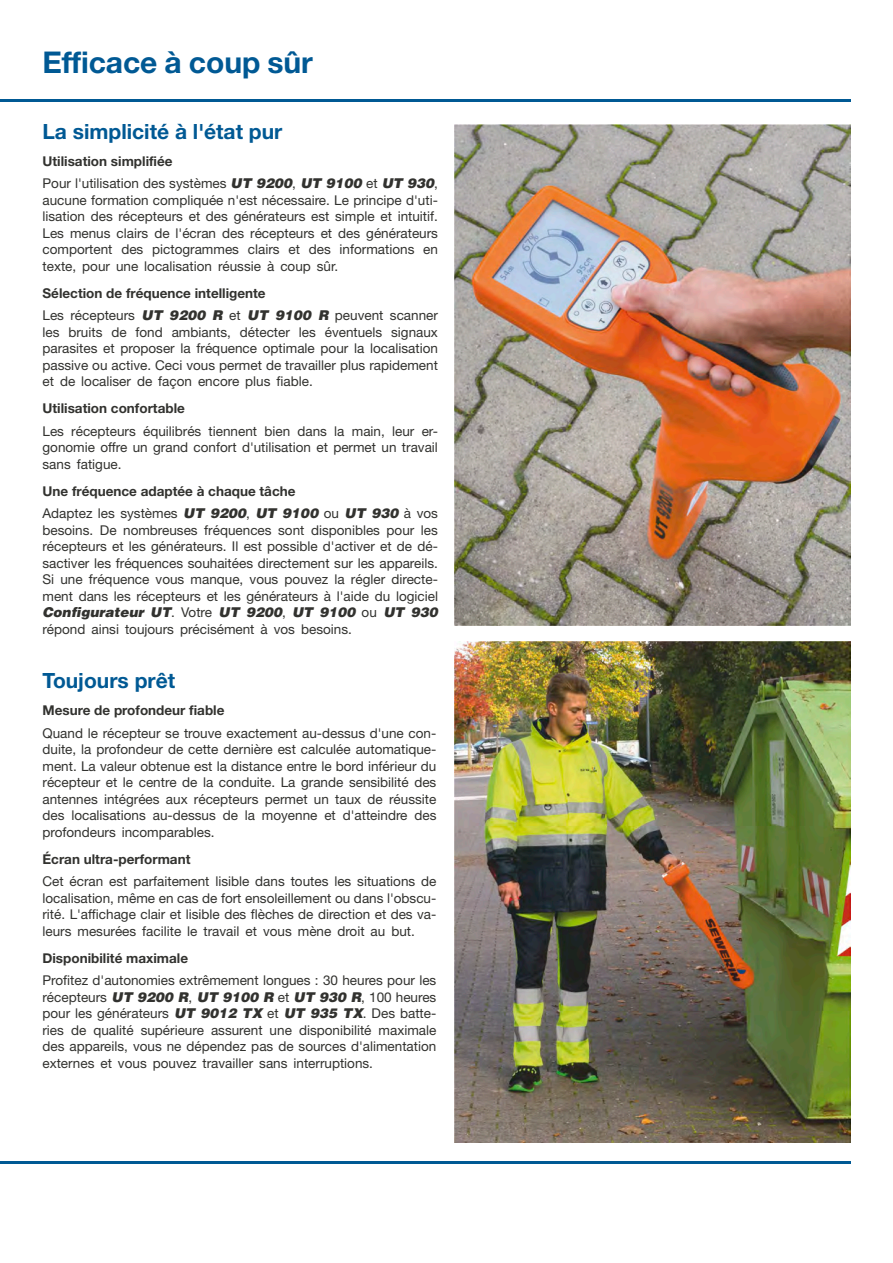
<style>
.page{position:relative;width:893px;height:1263px;background:#fff}
.page>*{position:absolute;margin:0;border:0;box-sizing:border-box;transform-origin:0 0}
.t1{font:700 30px "Helvetica Neue LT";letter-spacing:-.005em;color:#005994}
.t2{font:700 21px "Helvetica Neue LT";color:#005994}
.t3{font:13.5px/16.5px "Helvetica Neue LT";color:#32322f;text-align:justify}
.t4{font:700 13.5px/22.5px "Helvetica Neue LT";color:#32322f}
.t5{font:13.5px "Airbus Special";color:#32322f}
.s1{font-weight:700}
.s2{font-family:"Airbus Special"}
.s3{font-weight:400}
.s4{font-family:"Airbus Special";font-weight:400}
.s5{font-family:"Helvetica Neue LT"}
</style>
<div class="page">
<hr style="left:0;top:1161px;width:851px;height:2px;background:#005994">
<hr style="left:0;top:100px;width:851px;height:2px;background:#005994">
<img style="left:455px;top:124px;width:396px;height:501px">
<img style="left:455px;top:641px;width:396px;height:501px">
<h1 class="t1" style="left:43px;top:52px;width:272px">Efficace à coup sûr</h1>
<h2 class="t2" style="left:43px;top:124px;width:241px">La simplicité à l'état pur</h2>
<p class="t3" style="left:43px;top:151px;width:397px;line-height:22.5px"><span class="s1">Utilisation simplifiée<br></span>Pour l'utilisation des systèmes <span class="s2">UT 9200</span>, <span class="s2">UT 9100</span> et <span class="s2">UT 930</span>,</p>
<p class="t3" style="left:43px;top:193px;width:397px">aucune formation compliquée n'est nécessaire. Le principe d'uti&shy;lisation des récepteurs et des générateurs est simple et intuitif.<br>Les menus clairs de l'écran des récepteurs et des générateurs comportent des pictogrammes clairs et des informations en texte, pour une localisation réussie à coup sûr.</p>
<p class="t4" style="left:43px;top:283px;width:397px">Sélection de fréquence intelligente<br><span class="s3">Les récepteurs</span> <span class="s4">UT 9200 R</span> <span class="s3">et</span> <span class="s4">UT 9100 R</span> <span class="s3">peuvent scanner</span></p>
<p class="t3" style="left:43px;top:325px;width:397px">les bruits de fond ambiants, détecter les éventuels signaux parasites et proposer la fréquence optimale pour la localisation passive ou active. Ceci vous permet de travailler plus rapidement et de localiser de façon encore plus fiable.</p>
<p class="t4" style="left:42px;top:398px;width:144px">Utilisation confortable</p>
<p class="t3" style="left:42px;top:424px;width:397px">Les récepteurs équilibrés tiennent bien dans la main, leur er&shy;gonomie offre un grand confort d'utilisation et permet un travail sans fatigue.</p>
<p class="t4" style="left:42px;top:481px;width:397px">Une fréquence adaptée à chaque tâche<br><span class="s3">Adaptez les systèmes</span> <span class="s4">UT 9200</span><span class="s3">,</span> <span class="s4">UT 9100</span> <span class="s3">ou</span> <span class="s4">UT 930</span> <span class="s3">à vos</span></p>
<p class="t3" style="left:42px;top:523px;width:397px">besoins. De nombreuses fréquences sont disponibles pour les récepteurs et les générateurs. Il est possible d'activer et de dé&shy;sactiver les fréquences souhaitées directement sur les appareils.<br>Si une fréquence vous manque, vous pouvez la régler directe&shy;ment dans les récepteurs et les générateurs à l'aide du logiciel</p>
<p class="t5" style="left:42px;top:607px;width:397px">Configurateur UT<span class="s5">. Votre</span> UT 9200<span class="s5">,</span> UT 9100 <span class="s5">ou</span> UT 930</p>
<p class="t3" style="left:42px;top:622px;width:311px">répond ainsi toujours précisément à vos besoins.</p>
<h2 class="t2" style="left:43px;top:673px;width:134px">Toujours prêt</h2>
<p class="t4" style="left:43px;top:700px;width:183px">Mesure de profondeur fiable</p>
<p class="t3" style="left:43px;top:726px;width:395px">Quand le récepteur se trouve exactement au-dessus d'une con&shy;duite, la profondeur de cette dernière est calculée automatique&shy;ment. La valeur obtenue est la distance entre le bord inférieur du récepteur et le centre de la conduite. La grande sensibilité des antennes intégrées aux récepteurs permet un taux de réussite des localisations au-dessus de la moyenne et d'atteindre des profondeurs incomparables.</p>
<p class="t4" style="left:43px;top:849px;width:149px">Écran ultra-performant</p>
<p class="t3" style="left:42px;top:875px;width:395px">Cet écran est parfaitement lisible dans toutes les situations de localisation, même en cas de fort ensoleillement ou dans l'obscu&shy;rité. L'affichage clair et lisible des flèches de direction et des va&shy;leurs mesurées facilite le travail et vous mène droit au but.</p>
<p class="t4" style="left:42px;top:948px;width:147px">Disponibilité maximale</p>
<p class="t3" style="left:42px;top:974px;width:395px">Profitez d'autonomies extrêmement longues : 30 heures pour les récepteurs <span class="s2">UT 9200 R</span>, <span class="s2">UT 9100 R</span> et <span class="s2">UT 930 R</span>, 100 heures pour les générateurs <span class="s2">UT 9012 TX</span> et <span class="s2">UT 935 TX</span>. Des batte&shy;ries de qualité supérieure assurent une disponibilité maximale des appareils, vous ne dépendez pas de sources d'alimentation externes et vous pouvez travailler sans interruptions.</p>
</div>
